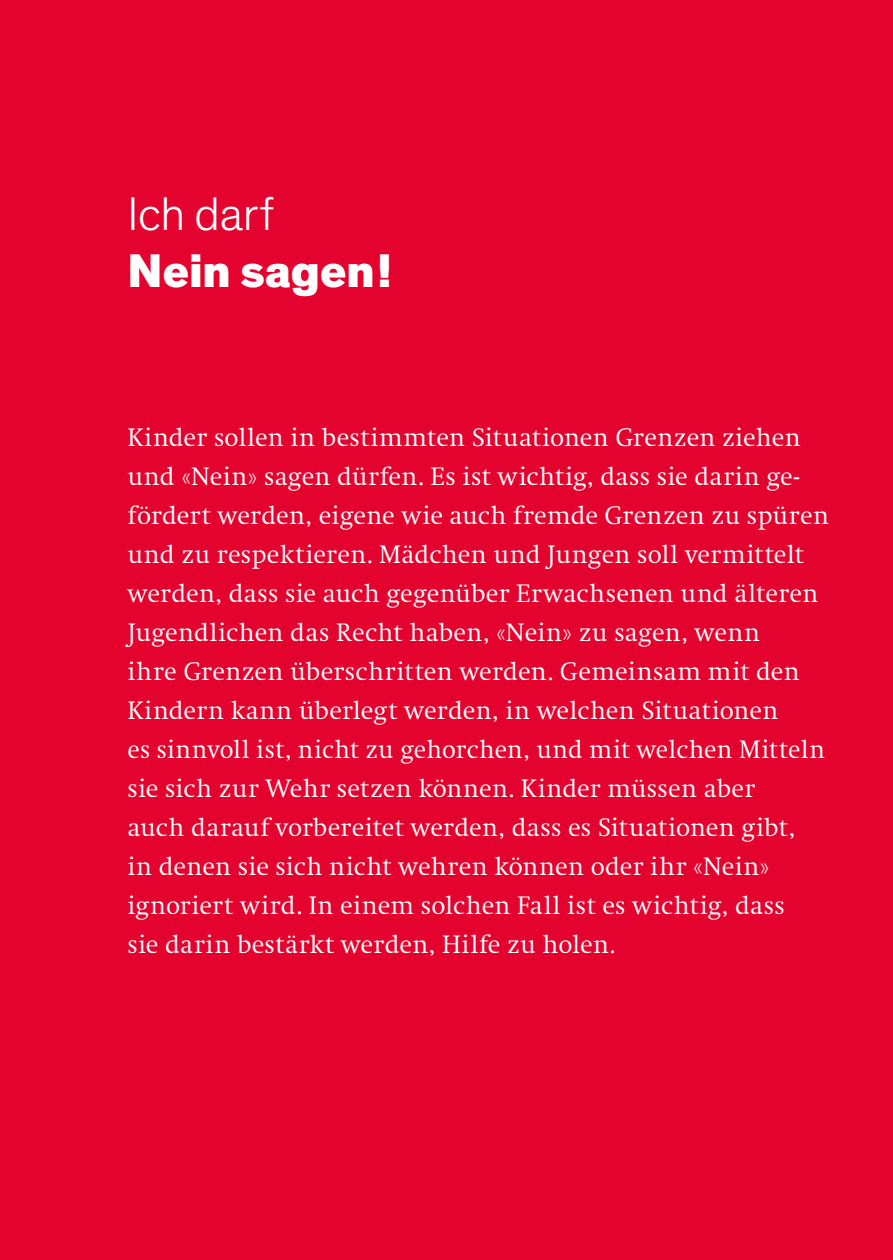
<style>
.page{position:relative;width:893px;height:1260px;background:#fff}
.page>*{position:absolute;margin:0;border:0;box-sizing:border-box;transform-origin:0 0}
.t1{font:800 48px "Theinhardt";color:#fff}
.t2{font:300 48px "Theinhardt";letter-spacing:-.005em;color:#fff}
.t3{font:300 26.4px/39px "Swift";letter-spacing:.01em;color:#fff}
</style>
<div class="page">
<div style="left:0;top:0;width:893px;height:1259px;background:#e4032e"></div>
<h1 class="t2" style="left:127px;top:186px;width:148px">Ich darf</h1>
<h1 class="t1" style="left:127px;top:241px;width:266px">Nein sagen!</h1>
<p class="t3" style="left:127px;top:418px;width:703px">Kinder sollen in bestimmten Situationen Grenzen ziehen und «Nein» sagen dürfen. Es ist wichtig, dass sie darin ge&shy;fördert werden, eigene wie auch fremde Grenzen zu spüren und zu respektieren. Mädchen und Jungen soll vermittelt werden, dass sie auch gegenüber Erwachsenen und älteren Jugendlichen das Recht haben, «Nein» zu sagen, wenn<br>ihre Grenzen überschritten werden. Gemeinsam mit den Kindern kann überlegt werden, in welchen Situationen<br>es sinnvoll ist, nicht zu gehorchen, und mit welchen Mitteln sie sich zur Wehr setzen können. Kinder müssen aber<br>auch darauf vorbereitet werden, dass es Situationen gibt,<br>in denen sie sich nicht wehren können oder ihr «Nein» ignoriert wird. In einem solchen Fall ist es wichtig, dass<br>sie darin bestärkt werden, Hilfe zu holen.</p>
</div>
